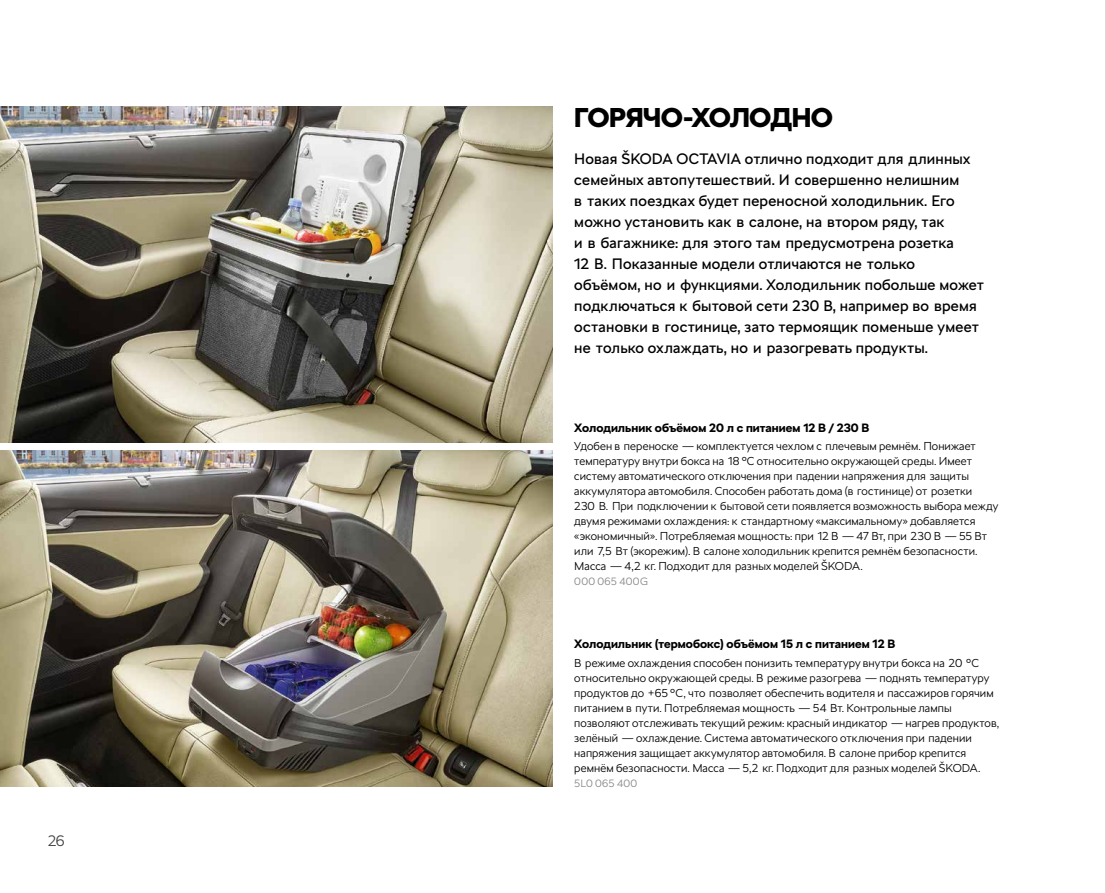
<style>
.page{position:relative;width:1106px;height:893px;background:#fff}
.page>*{position:absolute;margin:0;border:0;box-sizing:border-box;transform-origin:0 0}
.t1{font:900 27px "SKODA Next";letter-spacing:-.02em;color:#000}
.t2{font:15px/21px "SKODA Next";letter-spacing:.015em;color:#000}
.t3{font:300 15px "SKODA Next";color:#000}
.t4{font:700 12px "SKODA Next";letter-spacing:.005em;color:#000}
.t5{font:300 11.4px/15px "SKODA Next";letter-spacing:.01em;color:#000}
.t6{font:300 10.5px "SKODA Next";letter-spacing:.03em;color:#878787}
</style>
<div class="page">
<img style="left:0;top:451px;width:553px;height:336px">
<img style="left:0;top:106px;width:553px;height:336px">
<hr style="left:1105px;top:0;width:1px;height:893px;background:#000">
<h2 class="t3" style="left:47px;top:832px;width:19px">26</h2>
<h1 class="t1" style="left:574px;top:101px;width:260px">ГОРЯЧО-ХОЛОДНО</h1>
<p class="t2" style="left:574px;top:148px;width:411px">Новая ŠKODA OCTAVIA отлично подходит для длинных семейных автопутешествий. И совершенно нелишним<br>в таких поездках будет переносной холодильник. Его можно установить как в салоне, на втором ряду, так<br>и в багажнике: для этого там предусмотрена розетка<br>12 В. Показанные модели отличаются не только объёмом, но и функциями. Холодильник побольше может подключаться к бытовой сети 230 В, например во время остановки в гостинице, зато термоящик поменьше умеет не только охлаждать, но и разогревать продукты.</p>
<p class="t4" style="left:574px;top:421px;width:297px">Холодильник объёмом 20 л с питанием 12 B / 230 В</p>
<p class="t5" style="left:574px;top:439px;width:425px">Удобен в переноске — комплектуется чехлом с плечевым ремнём. Понижает температуру внутри бокса на 18 °C относительно окружающей среды. Имеет систему автоматического отключения при падении напряжения для защиты аккумулятора автомобиля. Способен работать дома (в гостинице) от розетки<br>230 В. При подключении к бытовой сети появляется возможность выбора между двумя режимами охлаждения: к стандартному «максимальному» добавляется «экономичный». Потребляемая мощность: при 12 В — 47 Вт, при 230 В — 55 Вт или 7,5 Вт (экорежим). В салоне холодильник крепится ремнём безопасности.<br>Масса — 4,2 кг. Подходит для разных моделей ŠKODA.</p>
<p class="t6" style="left:574px;top:576px;width:75px">000 065 400G</p>
<p class="t4" style="left:574px;top:637px;width:322px">Холодильник (термобокс) объёмом 15 л с питанием 12 B</p>
<p class="t5" style="left:574px;top:655px;width:426px">В режиме охлаждения способен понизить температуру внутри бокса на 20 °C относительно окружающей среды. В режиме разогрева — поднять температуру продуктов до +65 °C, что позволяет обеспечить водителя и пассажиров горячим питанием в пути. Потребляемая мощность — 54 Вт. Контрольные лампы позволяют отслеживать текущий режим: красный индикатор — нагрев продуктов, зелёный — охлаждение. Система автоматического отключения при падении напряжения защищает аккумулятор автомобиля. В салоне прибор крепится ремнём безопасности. Масса — 5,2 кг. Подходит для разных моделей ŠKODA.</p>
<p class="t6" style="left:574px;top:777px;width:65px">5L0 065 400</p>
</div>
